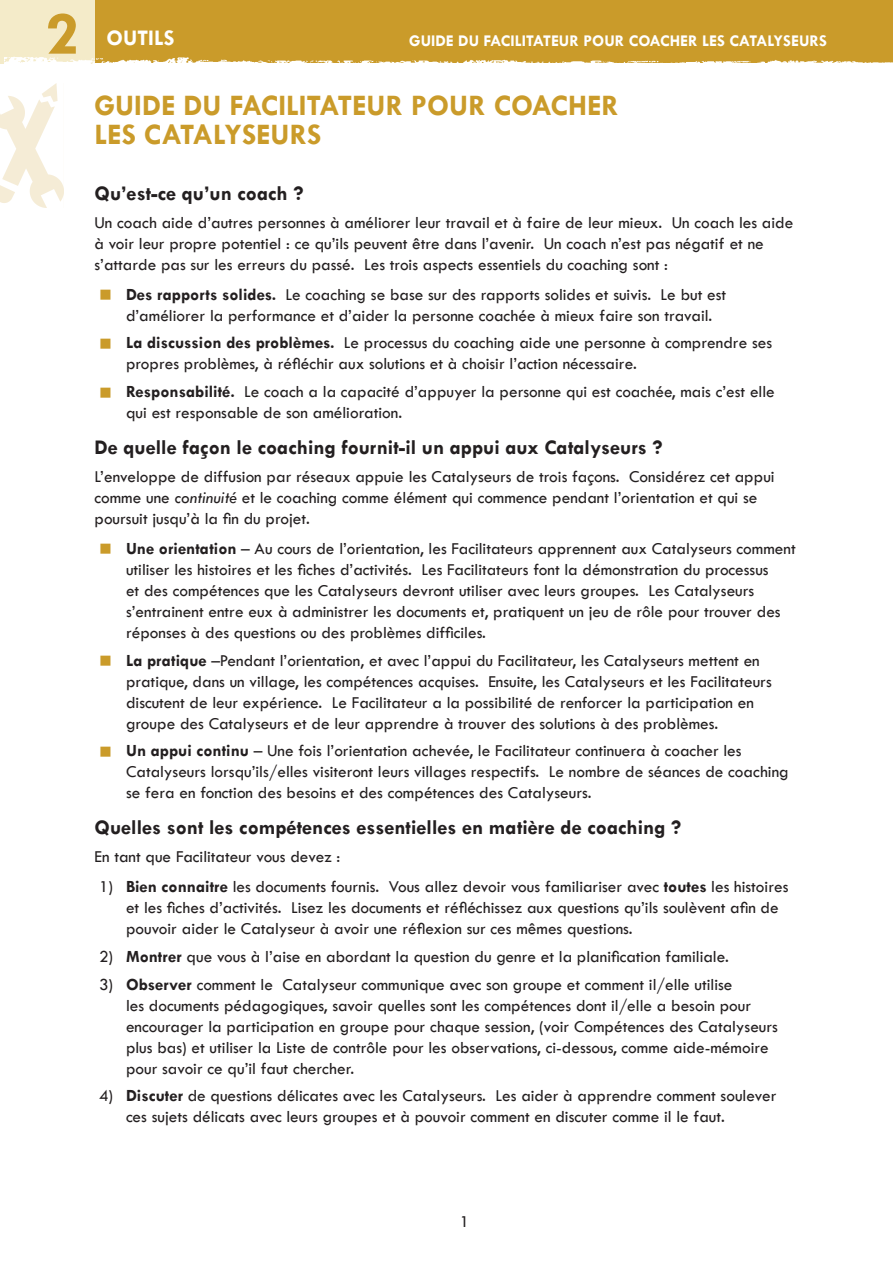
<style>
.page{position:relative;width:893px;height:1263px;background:#fff}
.page>*{position:absolute;margin:0;border:0;box-sizing:border-box;transform-origin:0 0}
.t1{font:700 63px "Tw Cen";color:#ca9b2a}
.t2{font:700 30px/28.5px "Tw Cen";color:#ca9b2a}
.t3{font:700 22.5px "Tw Cen";color:#fff}
.t4{font:700 21px "Tw Cen";color:#231f20}
.t5{font:17.25px/21px "Tw Cen";color:#231f20}
.t6{font:700 16.5px "Tw Cen";color:#fff}
.s1{color:#ca9b2a}
.s2{font-weight:700}
.s3{font-style:italic}
</style>
<div class="page">
<div style="left:0;top:0;width:893px;height:63px;background:#ca9b2a"></div>
<div style="left:0;top:0;width:94px;height:64px;background:#f4ebc9"></div>
<img style="left:0;top:83px;width:63px;height:125px">
<h1 class="t1" style="left:45px;top:-4px;width:35px">2</h1>
<h3 class="t3" style="left:106px;top:24px;width:69px">OUTILS</h3>
<p class="t6" style="left:409px;top:31px;width:419px">GUIDE DU FACILITATEUR POUR COACHER LES CATALYSEURS</p>
<h2 class="t2" style="left:94px;top:91px;width:526px">GUIDE DU FACILITATEUR POUR COACHER<br>LES CATALYSEURS</h2>
<p class="t4" style="left:94px;top:181px;width:210px">Qu’est-ce qu’un coach ?</p>
<p class="t5" style="left:94px;top:212px;width:700px">Un coach aide d’autres personnes à améliorer leur travail et à faire de leur mieux. Un coach les aide à voir leur propre potentiel : ce qu’ils peuvent être dans l’avenir. Un coach n’est pas négatif et ne s’attarde pas sur les erreurs du passé. Les trois aspects essentiels du coaching sont :</p>
<p class="t5" style="left:126px;top:284px;width:602px;text-indent:-27px"><span class="s1">■</span> <span class="s2">Des rapports solides.</span> Le coaching se base sur des rapports solides et suivis. Le but est d’améliorer la performance et d’aider la personne coachée à mieux faire son travail.</p>
<p class="t5" style="left:126px;top:332px;width:648px;text-indent:-27px"><span class="s1">■</span> <span class="s2">La discussion des problèmes.</span> Le processus du coaching aide une personne à comprendre ses propres problèmes, à réfléchir aux solutions et à choisir l’action nécessaire.</p>
<p class="t5" style="left:126px;top:381px;width:650px;text-indent:-27px"><span class="s1">■</span> <span class="s2">Responsabilité.</span> Le coach a la capacité d’appuyer la personne qui est coachée, mais c’est elle qui est responsable de son amélioration.</p>
<p class="t4" style="left:94px;top:435px;width:570px">De quelle façon le coaching fournit-il un appui aux Catalyseurs ?</p>
<p class="t5" style="left:94px;top:466px;width:682px">L’enveloppe de diffusion par réseaux appuie les Catalyseurs de trois façons. Considérez cet appui comme une <span class="s3">continuité</span> et le coaching comme élément qui commence pendant l’orientation et qui se poursuit jusqu’à la fin du projet.</p>
<p class="t5" style="left:126px;top:538px;width:671px;text-indent:-27px"><span class="s1">■</span> <span class="s2">Une orientation</span> – Au cours de l’orientation, les Facilitateurs apprennent aux Catalyseurs comment utiliser les histoires et les fiches d’activités. Les Facilitateurs font la démonstration du processus<br>et des compétences que les Catalyseurs devront utiliser avec leurs groupes. Les Catalyseurs s’entrainent entre eux à administrer les documents et, pratiquent un jeu de rôle pour trouver des réponses à des questions ou des problèmes difficiles.</p>
<p class="t5" style="left:126px;top:649px;width:647px;text-indent:-27px"><span class="s1">■</span> <span class="s2">La pratique</span> –Pendant l’orientation, et avec l’appui du Facilitateur, les Catalyseurs mettent en pratique, dans un village, les compétences acquises. Ensuite, les Catalyseurs et les Facilitateurs discutent de leur expérience. Le Facilitateur a la possibilité de renforcer la participation en groupe des Catalyseurs et de leur apprendre à trouver des solutions à des problèmes.</p>
<p class="t5" style="left:126px;top:740px;width:664px;text-indent:-27px"><span class="s1">■</span> <span class="s2">Un appui continu</span> – Une fois l’orientation achevée, le Facilitateur continuera à coacher les<br>Catalyseurs lorsqu’ils/elles visiteront leurs villages respectifs. Le nombre de séances de coaching se fera en fonction des besoins et des compétences des Catalyseurs.</p>
<p class="t4" style="left:94px;top:815px;width:588px">Quelles sont les compétences essentielles en matière de coaching ?</p>
<p class="t5" style="left:94px;top:846px;width:247px">En tant que Facilitateur vous devez :</p>
<p class="t5" style="left:126px;top:876px;width:664px;text-indent:-27px">1) <span class="s2">Bien connaitre</span> les documents fournis. Vous allez devoir vous familiariser avec <span class="s2">toutes</span> les histoires et les fiches d’activités. Lisez les documents et réfléchissez aux questions qu’ils soulèvent afin de pouvoir aider le Catalyseur à avoir une réflexion sur ces mêmes questions.</p>
<p class="t5" style="left:99px;top:946px;width:631px">2) <span class="s2">Montrer</span> que vous à l’aise en abordant la question du genre et la planification familiale.</p>
<p class="t5" style="left:126px;top:973px;width:653px;text-indent:-27px">3) <span class="s2">Observer</span> comment le Catalyseur communique avec son groupe et comment il/elle utilise<br>les documents pédagogiques, savoir quelles sont les compétences dont il/elle a besoin pour encourager la participation en groupe pour chaque session, (voir Compétences des Catalyseurs plus bas) et utiliser la Liste de contrôle pour les observations, ci-dessous, comme aide-mémoire pour savoir ce qu’il faut chercher.</p>
<p class="t5" style="left:126px;top:1085px;width:652px;text-indent:-27px">4) <span class="s2">Discuter</span> de questions délicates avec les Catalyseurs. Les aider à apprendre comment soulever ces sujets délicats avec leurs groupes et à pouvoir comment en discuter comme il le faut.</p>
<p class="t5" style="left:460px;top:1211px;width:11px">1</p>
</div>
